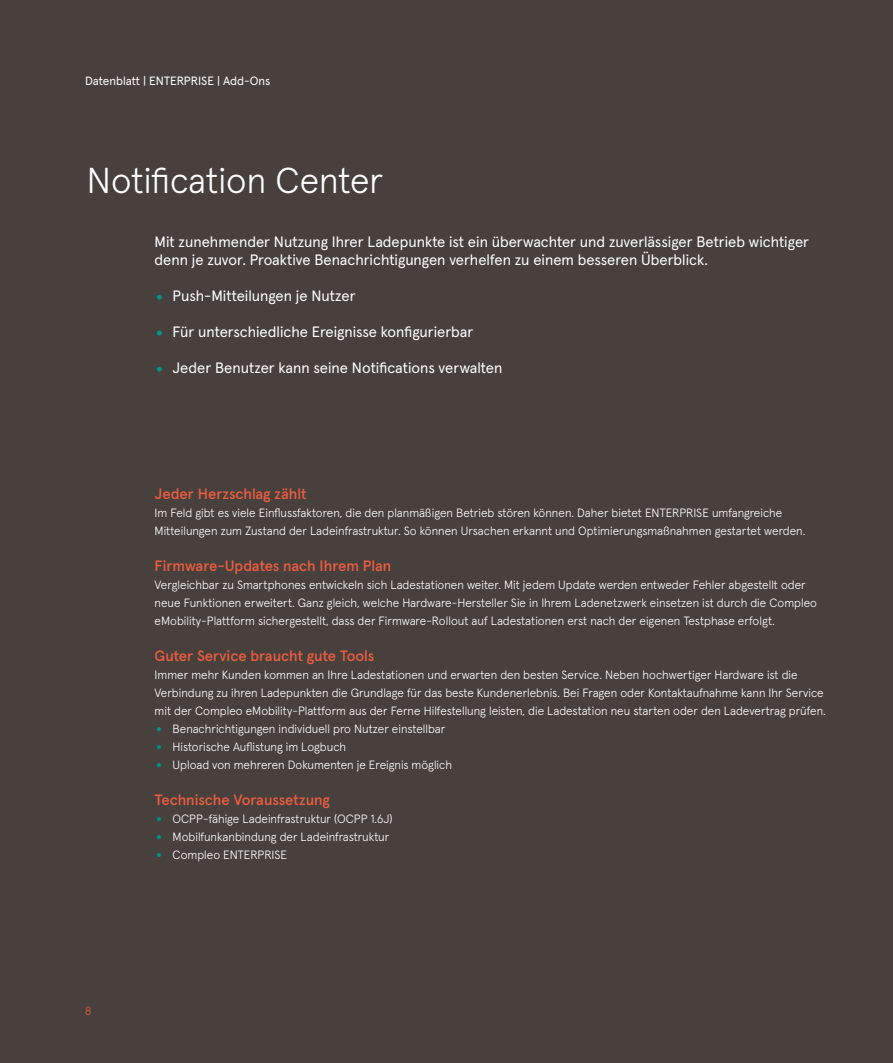
<style>
.page{position:relative;width:893px;height:1063px;background:#47403d}
.page>*{position:absolute;margin:0;border:0;box-sizing:border-box;transform-origin:0 0}
.t1{font:300 36px "Apercu Pro";color:#fff}
.t2{font:15px/18px "Apercu Pro";color:#fff}
.t3{font:500 15px "Apercu Pro";letter-spacing:-.005em;color:#eb5d40}
.t4{font:300 12px/18px "Apercu Pro";color:#fff}
.t5{font:12px "Apercu Pro";color:#fff}
.t6{font:300 12px "Apercu Pro";color:#eb5d40}
.s1{font-size:30px;color:#00968d}
</style>
<div class="page">
<p class="t5" style="left:85px;top:72px;width:187px">Datenblatt | ENTERPRISE | Add-Ons</p>
<h1 class="t1" style="left:87px;top:153px;width:298px">Notification Center</h1>
<p class="t2" style="left:155px;top:232px;width:656px">Mit zunehmender Nutzung Ihrer Ladepunkte ist ein überwachter und zuverlässiger Betrieb wichtiger denn je zuvor. Proaktive Benachrichtigungen verhelfen zu einem besseren Überblick.</p>
<p class="t2" style="left:155px;top:286px;width:203px"><span class="s1">•</span> Push-Mitteilungen je Nutzer</p>
<p class="t2" style="left:155px;top:322px;width:320px"><span class="s1">•</span> Für unterschiedliche Ereignisse konfigurierbar</p>
<p class="t2" style="left:155px;top:358px;width:349px"><span class="s1">•</span> Jeder Benutzer kann seine Notifications verwalten</p>
<p class="t6" style="left:85px;top:1001px;width:8px">8</p>
<p class="t3" style="left:155px;top:482px;width:154px">Jeder Herzschlag zählt</p>
<p class="t4" style="left:155px;top:503px;width:652px">Im Feld gibt es viele Einflussfaktoren, die den planmäßigen Betrieb stören können. Daher bietet ENTERPRISE umfangreiche<br>Mitteilungen zum Zustand der Ladeinfrastruktur. So können Ursachen erkannt und Optimierungsmaßnahmen gestartet werden.</p>
<p class="t3" style="left:155px;top:554px;width:238px">Firmware-Updates nach Ihrem Plan</p>
<p class="t4" style="left:155px;top:575px;width:664px">Vergleichbar zu Smartphones entwickeln sich Ladestationen weiter. Mit jedem Update werden entweder Fehler abgestellt oder neue Funktionen erweitert. Ganz gleich, welche Hardware-Hersteller Sie in Ihrem Ladenetzwerk einsetzen ist durch die Compleo eMobility-Plattform sichergestellt, dass der Firmware-Rollout auf Ladestationen erst nach der eigenen Testphase erfolgt.</p>
<p class="t3" style="left:155px;top:644px;width:221px">Guter Service braucht gute Tools</p>
<p class="t4" style="left:155px;top:665px;width:673px">Immer mehr Kunden kommen an Ihre Ladestationen und erwarten den besten Service. Neben hochwertiger Hardware ist die<br>Verbindung zu ihren Ladepunkten die Grundlage für das beste Kundenerlebnis. Bei Fragen oder Kontaktaufnahme kann Ihr Service mit der Compleo eMobility-Plattform aus der Ferne Hilfestellung leisten, die Ladestation neu starten oder den Ladevertrag prüfen.</p>
<p class="t4" style="left:155px;top:719px;width:292px"><span class="s1">•</span> Benachrichtigungen individuell pro Nutzer einstellbar</p>
<p class="t4" style="left:155px;top:737px;width:193px"><span class="s1">•</span> Historische Auflistung im Logbuch</p>
<p class="t4" style="left:155px;top:755px;width:299px"><span class="s1">•</span> Upload von mehreren Dokumenten je Ereignis möglich</p>
<p class="t3" style="left:155px;top:788px;width:177px">Technische Voraussetzung</p>
<p class="t4" style="left:155px;top:809px;width:240px"><span class="s1">•</span> OCPP-fähige Ladeinfrastruktur (OCPP 1.6J)</p>
<p class="t4" style="left:155px;top:827px;width:236px"><span class="s1">•</span> Mobilfunkanbindung der Ladeinfrastruktur</p>
<p class="t4" style="left:155px;top:845px;width:134px"><span class="s1">•</span> Compleo ENTERPRISE</p>
</div>
